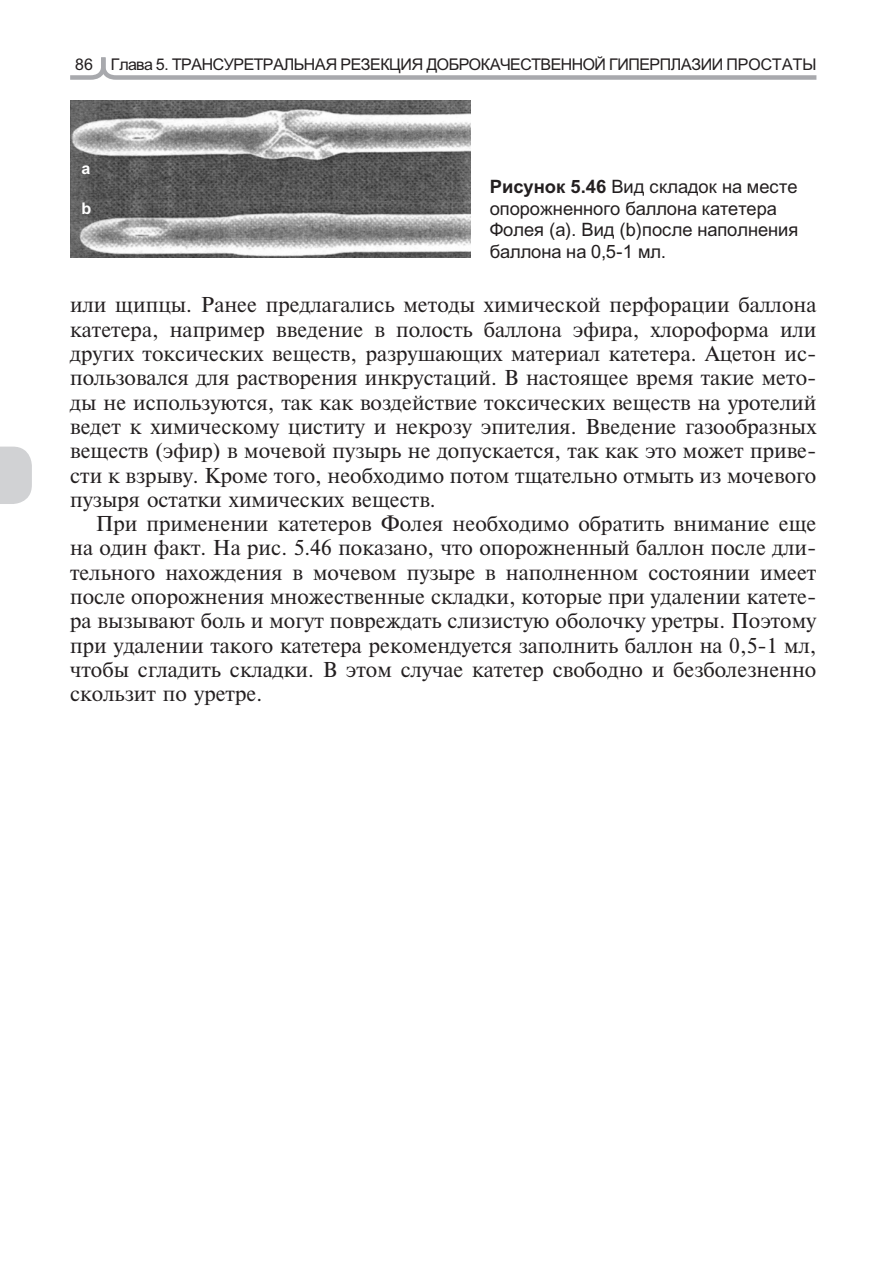
<style>
.page{position:relative;width:893px;height:1276px;background:#fff}
.page>*{position:absolute;margin:0;border:0;box-sizing:border-box;transform-origin:0 0}
.Абзац_продолжение{font:20.25px/24.3px "ps Times";color:#231f20;text-align:justify}
.Подпись_к_рисунку{font:18px/21.6px "ps Aura";color:#231f20}
.t1{font:15.75px "ps Aura";letter-spacing:-.03em;color:#231f20}
.Надпись_на_рисунке{font:700 15.75px "ps Aura";color:#fff}
.s1{font-weight:700}
</style>
<div class="page">
<svg style="left:70px;top:57px;width:747px;height:23px"></svg>
<svg style="left:0;top:446px;width:32px;height:58px;background:#d5d6d7"></svg>
<img style="left:70px;top:101px;width:401px;height:157px">
<p class="t1" style="left:75px;top:55px;width:743px">86 Глава 5. ТРАНСУРЕТРАЛЬНАЯ РЕЗЕКЦИЯ ДОБРОКАЧЕСТВЕННОЙ ГИПЕРПЛАЗИИ ПРОСТАТЫ</p>
<p class="Надпись_на_рисунке" style="left:82px;top:159px;width:10px">a</p>
<p class="Надпись_на_рисунке" style="left:82px;top:200px;width:11px">b</p>
<p class="Подпись_к_рисунку" style="left:490px;top:176px;width:310px"><span class="s1">Рисунок 5.46</span> Вид складок на месте опорожненного баллона катетера<br>Фолея (а). Вид (b)после наполнения баллона на 0,5-1 мл.</p>
<p class="Абзац_продолжение" style="left:70px;top:293px;width:748px">или щипцы. Ранее предлагались методы химической перфорации баллона катетера, например введение в полость баллона эфира, хлороформа или других токсических веществ, разрушающих материал катетера. Ацетон ис&shy;пользовался для растворения инкрустаций. В настоящее время такие мето&shy;ды не используются, так как воздействие токсических веществ на уротелий ведет к химическому циститу и некрозу эпителия. Введение газообразных веществ (эфир) в мочевой пузырь не допускается, так как это может приве&shy;сти к взрыву. Кроме того, необходимо потом тщательно отмыть из мочевого пузыря остатки химических веществ.</p>
<p class="Абзац_продолжение" style="left:70px;top:511px;width:748px;text-indent:26px">При применении катетеров Фолея необходимо обратить внимание еще на один факт. На рис. 5.46 показано, что опорожненный баллон после дли&shy;тельного нахождения в мочевом пузыре в наполненном состоянии имеет после опорожнения множественные складки, которые при удалении катете&shy;ра вызывают боль и могут повреждать слизистую оболочку уретры. Поэтому при удалении такого катетера рекомендуется заполнить баллон на 0,5-1 мл, чтобы сгладить складки. В этом случае катетер свободно и безболезненно скользит по уретре.</p>
</div>
